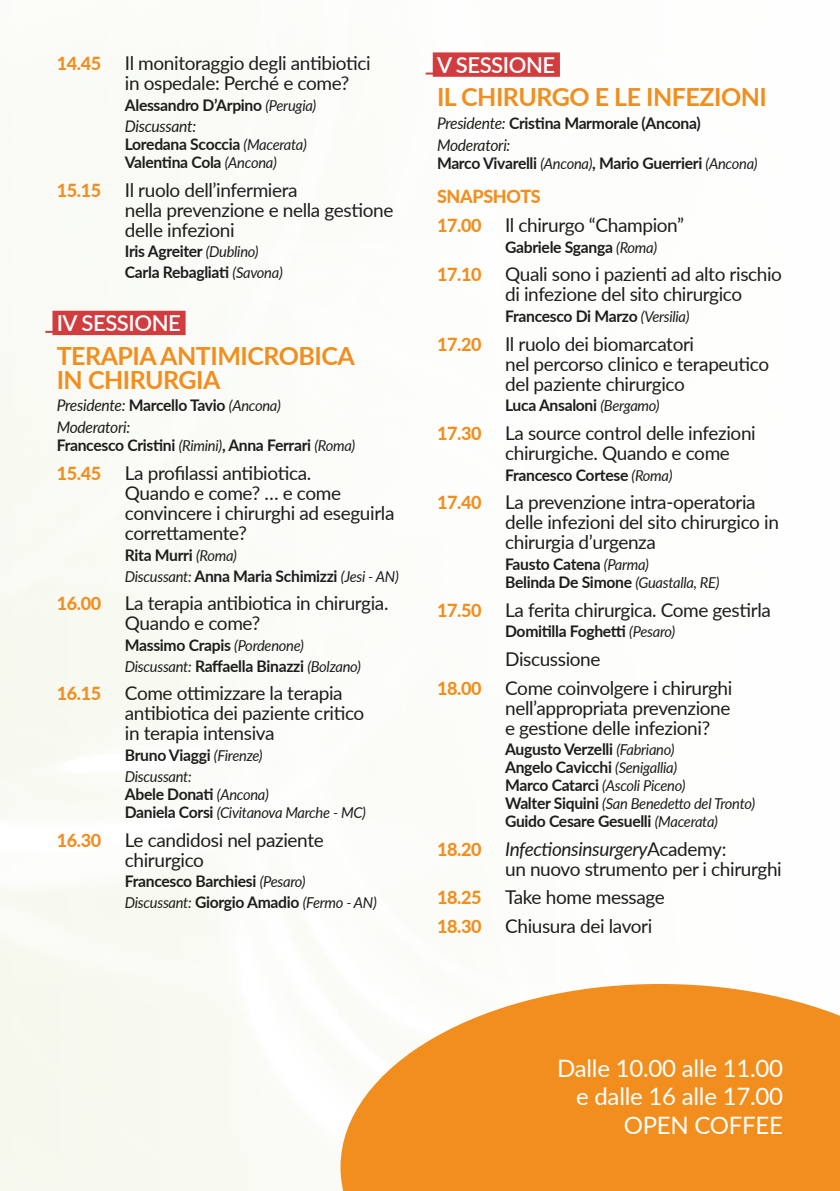
<style>
.page{position:relative;width:840px;height:1191px;background:#fff}
.page>*{position:absolute;margin:0;border:0;box-sizing:border-box;transform-origin:0 0}
.t1{font:700 25px/24px "Lato";letter-spacing:-.02em;color:#f28e1e}
.t2{font:24px/28.8px "Lato";letter-spacing:-.01em;color:#fff;text-align:right}
.t3{font:600 22px "Lato";letter-spacing:-.02em;color:#fff}
.t4{font:19px/20px "Lato";letter-spacing:-.02em;color:#1d1d1b}
.t5{font:800 18px "Lato";letter-spacing:-.02em;color:#f28e1e}
.t6{font:700 16px/18px "Lato";letter-spacing:-.02em;color:#1d1d1b}
.t7{font:italic 16px/22.2px "Lato";letter-spacing:-.02em;color:#1d1d1b}
.t8{font:italic 15px/18px "Lato";letter-spacing:-.02em;color:#1d1d1b}
.s1{font-weight:800;font-size:18px;color:#f28e1e}
.s2{font-weight:400;font-style:italic;font-size:15px}
.s3{font-weight:400;font-style:italic}
.s4{font-weight:700;font-style:normal}
.s5{font-size:15px}
.s6{font-weight:700;font-style:normal;font-size:16px}
.s7{font-style:italic}
</style>
<div class="page">
<img style="left:0;top:52px;width:560px;height:1139px">
<div style="left:52px;top:311px;width:133px;height:24px;background:#d13c3e"></div>
<hr style="left:45px;top:331px;width:136px;height:2px;background:#d13c3e">
<div style="left:432px;top:52px;width:127px;height:25px;background:#d13c3e"></div>
<hr style="left:425px;top:73px;width:130px;height:2px;background:#d13c3e">
<svg style="left:340px;top:984px;width:499px;height:207px;background:#f39d3c"></svg>
<p class="t4" style="left:125px;top:53px;width:247px;text-indent:-68px"><span class="s1">14.45</span> Il monitoraggio degli antibiotici in ospedale: Perché e come?</p>
<p class="t6" style="left:125px;top:94px;width:193px;line-height:20.8px">Alessandro D’Arpino <span class="s2">(Perugia)<br></span><span class="s3">Discussant:</span></p>
<p class="t6" style="left:125px;top:134px;width:183px">Loredana Scoccia <span class="s2">(Macerata)<br></span>Valentina Cola <span class="s2">(Ancona)</span></p>
<p class="t4" style="left:125px;top:179px;width:270px;text-indent:-68px"><span class="s1">15.15</span> Il ruolo dell’infermiera<br>nella prevenzione e nella gestione delle infezioni</p>
<p class="t6" style="left:125px;top:240px;width:159px;line-height:20.8px">Iris Agreiter <span class="s2">(Dublino)<br></span>Carla Rebagliati <span class="s2">(Savona)</span></p>
<p class="t3" style="left:57px;top:307px;width:125px">IV SESSIONE</p>
<h1 class="t1" style="left:57px;top:342px;width:299px">TERAPIA ANTIMICROBICA<br>IN CHIRURGIA</h1>
<p class="t7" style="left:57px;top:393px;width:225px">Presidente: <span class="s4">Marcello Tavio</span> <span class="s5">(Ancona)<br></span>Moderatori:</p>
<p class="t6" style="left:57px;top:436px;width:300px">Francesco Cristini <span class="s2">(Rimini)</span>, Anna Ferrari <span class="s2">(Roma)</span></p>
<p class="t4" style="left:125px;top:462px;width:271px;text-indent:-68px"><span class="s1">15.45</span> La profilassi antibiotica.<br>Quando e come? … e come convincere i chirurghi ad eseguirla correttamente?</p>
<p class="t6" style="left:125px;top:545px;width:114px">Rita Murri <span class="s2">(Roma)</span></p>
<p class="t8" style="left:125px;top:566px;width:275px">Discussant: <span class="s6">Anna Maria Schimizzi</span> (Jesi - AN)</p>
<p class="t4" style="left:125px;top:592px;width:265px;text-indent:-68px"><span class="s1">16.00</span> La terapia antibiotica in chirurgia.<br>Quando e come?</p>
<p class="t6" style="left:125px;top:635px;width:180px">Massimo Crapis <span class="s2">(Pordenone)</span></p>
<p class="t8" style="left:125px;top:656px;width:237px">Discussant: <span class="s6">Raffaella Binazzi</span> (Bolzano)</p>
<p class="t4" style="left:125px;top:682px;width:241px;text-indent:-68px"><span class="s1">16.15</span> Come ottimizzare la terapia antibiotica dei paziente critico in terapia intensiva</p>
<p class="t6" style="left:125px;top:745px;width:139px">Bruno Viaggi <span class="s2">(Firenze)</span></p>
<p class="t8" style="left:125px;top:767px;width:68px">Discussant:</p>
<p class="t6" style="left:125px;top:784px;width:145px">Abele Donati <span class="s2">(Ancona)</span></p>
<p class="t8" style="left:125px;top:803px;width:242px"><span class="s6">Daniela Corsi</span> (Civitanova Marche - MC)</p>
<p class="t4" style="left:125px;top:828px;width:200px;text-indent:-68px"><span class="s1">16.30</span> Le candidosi nel paziente chirurgico</p>
<p class="t6" style="left:125px;top:872px;width:182px">Francesco Barchiesi <span class="s2">(Pesaro)</span></p>
<p class="t8" style="left:125px;top:893px;width:253px">Discussant: <span class="s6">Giorgio Amadio</span> (Fermo - AN)</p>
<p class="t3" style="left:437px;top:49px;width:120px">V SESSIONE</p>
<h1 class="t1" style="left:437px;top:84px;width:331px">IL CHIRURGO E LE INFEZIONI</h1>
<p class="t6" style="left:437px;top:111px;width:265px;line-height:22.2px"><span class="s3">Presidente:</span> Cristina Marmorale (Ancona)<br><span class="s3">Moderatori:</span></p>
<p class="t6" style="left:437px;top:153px;width:322px">Marco Vivarelli <span class="s2">(Ancona)</span>, Mario Guerrieri <span class="s2">(Ancona)</span></p>
<p class="t5" style="left:437px;top:183px;width:105px">SNAPSHOTS</p>
<p class="t4" style="left:437px;top:214px;width:248px"><span class="s1">17.00</span> Il chirurgo “Champion”</p>
<p class="t6" style="left:505px;top:237px;width:153px">Gabriele Sganga <span class="s2">(Roma)</span></p>
<p class="t4" style="left:505px;top:263px;width:278px;text-indent:-68px"><span class="s1">17.10</span> Quali sono i pazienti ad alto rischio di infezione del sito chirurgico</p>
<p class="t6" style="left:505px;top:306px;width:186px">Francesco Di Marzo <span class="s2">(Versilia)</span></p>
<p class="t4" style="left:505px;top:333px;width:265px;text-indent:-68px"><span class="s1">17.20</span> Il ruolo dei biomarcatori<br>nel percorso clinico e terapeutico del paziente chirurgico</p>
<p class="t6" style="left:505px;top:396px;width:156px">Luca Ansaloni <span class="s2">(Bergamo)</span></p>
<p class="t4" style="left:505px;top:422px;width:252px;text-indent:-68px"><span class="s1">17.30</span> La source control delle infezioni chirurgiche. Quando e come</p>
<p class="t6" style="left:505px;top:465px;width:169px">Francesco Cortese <span class="s2">(Roma)</span></p>
<p class="t4" style="left:505px;top:491px;width:275px;text-indent:-68px"><span class="s1">17.40</span> La prevenzione intra-operatoria delle infezioni del sito chirurgico in chirurgia d’urgenza</p>
<p class="t6" style="left:505px;top:554px;width:216px">Fausto Catena <span class="s2">(Parma)<br></span>Belinda De Simone <span class="s2">(Guastalla, RE)</span></p>
<p class="t4" style="left:437px;top:599px;width:335px"><span class="s1">17.50</span> La ferita chirurgica. Come gestirla</p>
<p class="t6" style="left:505px;top:622px;width:171px">Domitilla Foghetti <span class="s2">(Pesaro)</span></p>
<p class="t4" style="left:437px;top:644px;width:297px;line-height:28.6px;text-indent:68px">Discussione<br><span class="s1">18.00</span> Come coinvolgere i chirurghi</p>
<p class="t4" style="left:505px;top:697px;width:227px">nell’appropriata prevenzione e gestione delle infezioni?</p>
<p class="t6" style="left:505px;top:740px;width:173px">Augusto Verzelli <span class="s2">(Fabriano)<br></span>Angelo Cavicchi <span class="s2">(Senigallia)</span></p>
<p class="t8" style="left:505px;top:776px;width:251px"><span class="s6">Marco Catarci</span> (Ascoli Piceno)<br><span class="s6">Walter Siquini</span> (San Benedetto del Tronto)</p>
<p class="t6" style="left:505px;top:812px;width:214px">Guido Cesare Gesuelli <span class="s2">(Macerata)</span></p>
<p class="t4" style="left:505px;top:838px;width:278px;text-indent:-68px"><span class="s1">18.20</span> <span class="s7">Infectionsinsurgery</span>Academy:<br>un nuovo strumento per i chirurghi</p>
<p class="t4" style="left:437px;top:882px;width:229px;line-height:28.6px"><span class="s1">18.25</span> Take home message<br><span class="s1">18.30</span> Chiusura dei lavori</p>
<p class="t2" style="left:556px;top:1052px;width:227px">Dalle 10.00 alle 11.00 e dalle 16 alle 17.00<br>OPEN COFFEE</p>
</div>
